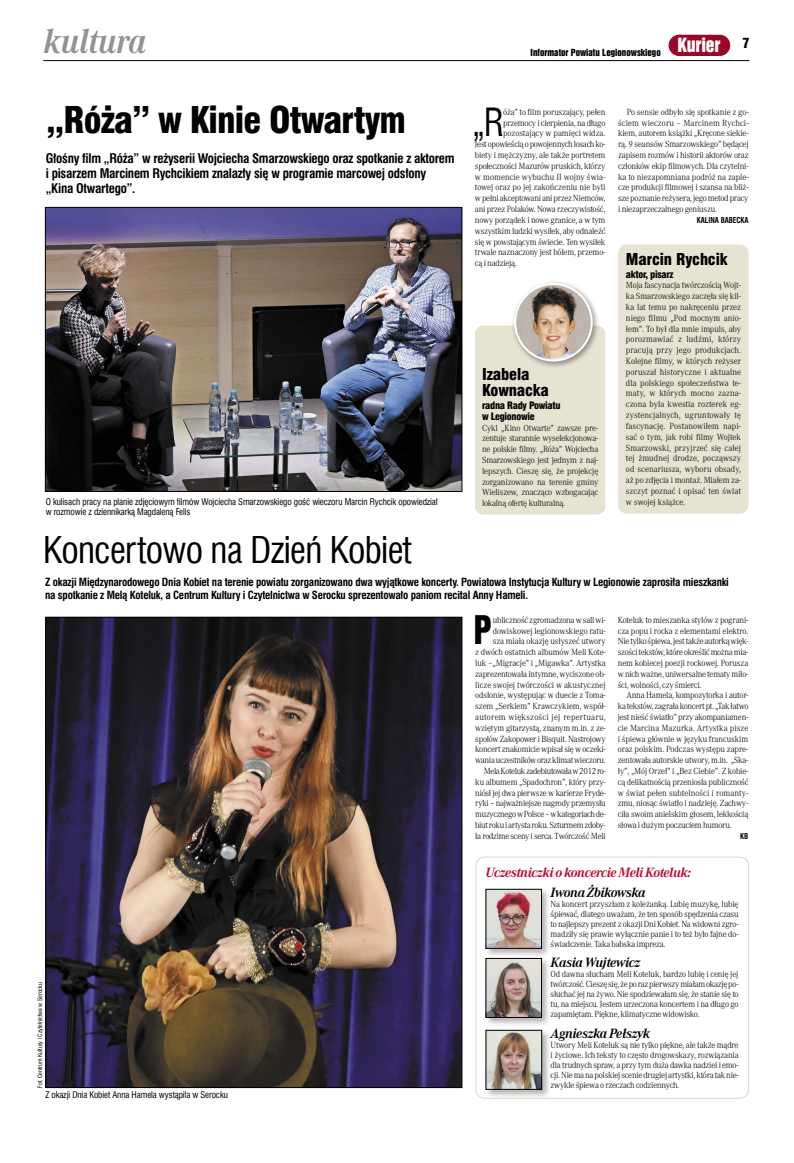
<style>
.page{position:relative;width:794px;height:1163px;background:#fff}
.page>*{position:absolute;margin:0;border:0;box-sizing:border-box;transform-origin:0 0}
.t1{font:37.9px "Swis 721 Cn EU";color:#000;scale:.9 1}
.t2{font:36.2px "Swis 921 EU";color:#000;scale:.9 1}
.t3{font:36px "Swis 721 Cn EU";letter-spacing:-.02em;color:#000}
.t4{font:36px "Swis 721 Blk Cn EU";letter-spacing:-.025em;color:#000}
.t5{font:italic 700 36px "Corporate A";letter-spacing:-.02em;color:#939393;scale:.9 1}
.t6{font:16px/16px "Swis 721 Blk Cn EU";letter-spacing:-.01em;color:#000}
.t7{font:italic 700 14px "Corporate A";letter-spacing:-.025em;color:#000;scale:.96 1}
.t8{font:italic 700 14px "Corporate A";letter-spacing:-.025em;color:#be0027;scale:.96 1}
.t9{font:700 13px/15px "Swis 721 Cn EU";letter-spacing:-.02em;color:#000}
.t10{font:13px "Swis 921 EU";color:#000}
.t11{font:700 11px/13px "Swis 721 Cn EU";letter-spacing:-.02em;color:#000}
.t12{font:10px/11px "Swis 721 Blk Cn EU";letter-spacing:-.03em;color:#000}
.t13{font:300 9.2px/10.8px "Corporate A";letter-spacing:-.025em;color:#000;text-align:justify;scale:.96 1}
.t14{font:300 9.2px "Corporate A";color:#000;scale:.96 1}
.t15{font:300 9.2px "Corporate A";letter-spacing:.005em;color:#000;scale:.96 1}
.t16{font:300 9.2px "Corporate A";letter-spacing:-.005em;color:#000;scale:.96 1}
.t17{font:9px/10px "Swis 721 Cn EU";letter-spacing:-.01em;color:#000}
.t18{font:9px "Swis 921 EU";color:#000}
.t19{font:700 8px "Swis 721 Cn EU";letter-spacing:-.01em;color:#000;scale:.94 1}
.t20{font:6px "Swis 721 Cn EU";color:#000}
</style>
<div class="page">
<hr style="left:43px;top:60px;width:706px;height:1px;background:#000">
<div style="left:670px;top:35px;width:57px;height:21px;background:#9b0625;border-radius:11px"></div>
<div style="left:668px;top:35px;width:22px;height:21px;background:#9b0625;border-radius:50%"></div>
<div style="left:709px;top:35px;width:21px;height:21px;background:#9b0625;border-radius:50%"></div>
<img style="left:48px;top:619px;width:412px;height:466px">
<div style="left:475px;top:856px;width:274px;height:242px;border:1px solid #dcd8c2;border-radius:9px"></div>
<div style="left:484px;top:887px;width:67px;height:70px;background:#000;opacity:.3"></div>
<img style="left:488px;top:890px;width:52px;height:56px">
<div style="left:486px;top:888px;width:56px;height:60px;border:1px solid #000"></div>
<div style="left:484px;top:956px;width:67px;height:70px;background:#000;opacity:.3"></div>
<img style="left:488px;top:960px;width:52px;height:55px">
<div style="left:486px;top:958px;width:56px;height:59px;border:1px solid #000"></div>
<div style="left:484px;top:1028px;width:67px;height:70px;background:#000;opacity:.3"></div>
<img style="left:488px;top:1031px;width:52px;height:56px">
<div style="left:486px;top:1029px;width:56px;height:60px;border:1px solid #000"></div>
<img style="left:47px;top:209px;width:413px;height:280px">
<div style="left:45px;top:207px;width:417px;height:284px;border:1px solid #000"></div>
<div style="left:618px;top:244px;width:130px;height:269px;background:#e7e3d3;border-radius:9px"></div>
<div style="left:475px;top:325px;width:130px;height:189px;background:#e7e3d3;border-radius:9px"></div>
<div style="left:511px;top:279px;width:89px;height:90px;background:#000;opacity:.4"></div>
<img style="left:515px;top:284px;width:77px;height:76px;border-radius:38px">
<div style="left:514px;top:283px;width:79px;height:78px;border:2px solid #fff;border-radius:50%"></div>
<h3 class="t5" style="left:43px;top:20px;width:116px">kultura</h3>
<p class="t18" style="left:530px;top:47px;width:191px">Informator Powiatu Legionowskiego <sup>Kurier</sup></p>
<h3 class="t10" style="left:743px;top:34px;width:8px">7</h3>
<h3 class="t4" style="left:46px;top:98px;width:361px">„Róża” w Kinie Otwartym</h3>
<h3 class="t9" style="left:46px;top:151px;width:410px">Głośny film „Róża” w reżyserii Wojciecha Smarzowskiego oraz spotkanie z aktorem i pisarzem Marcinem Rychcikiem znalazły się w programie marcowej odsłony „Kina Otwartego”.</h3>
<p class="t17" style="left:46px;top:496px;width:393px">O kulisach pracy na planie zdjęciowym filmów Wojciecha Smarzowskiego gość wieczoru Marcin Rychcik opowiedział w rozmowie z dziennikarką Magdaleną Felis</p>
<h3 class="t3" style="left:43px;top:526px;width:370px">Koncertowo na Dzień Kobiet</h3>
<h1 class="t1" style="left:472px;top:98px;width:37px">„R</h1>
<p class="t13" style="left:503px;top:107px;width:108px">óża” to film poruszający, pełen</p>
<p class="t13" style="left:503px;top:117px;width:108px">przemocy i cierpienia, na długo</p>
<p class="t16" style="left:503px;top:128px;width:108px">pozostający w pamięci widza.</p>
<p class="t13" style="left:475px;top:139px;width:137px">Jest opowieścią o powojennych losach ko-</p>
<p class="t13" style="left:475px;top:150px;width:137px">biety i mężczyzny, ale także portretem</p>
<p class="t13" style="left:475px;top:161px;width:137px">społeczności Mazurów pruskich, którzy</p>
<p class="t15" style="left:475px;top:171px;width:137px">w momencie wybuchu II wojny świa-</p>
<p class="t14" style="left:475px;top:182px;width:137px">towej oraz po jej zakończeniu nie byli</p>
<p class="t13" style="left:475px;top:193px;width:137px">w pełni akceptowani ani przez Niemców,</p>
<p class="t13" style="left:475px;top:204px;width:137px">ani przez Polaków. Nowa rzeczywistość,</p>
<p class="t13" style="left:475px;top:215px;width:137px">nowy porządek i nowe granice, a w tym</p>
<p class="t13" style="left:475px;top:225px;width:137px">wszystkim ludzki wysiłek, aby odnaleźć</p>
<p class="t13" style="left:475px;top:236px;width:137px">się w powstającym świecie. Ten wysiłek</p>
<p class="t13" style="left:475px;top:247px;width:137px">trwale naznaczony jest bólem, przemo-</p>
<p class="t13" style="left:475px;top:258px;width:45px">cą i nadzieją.</p>
<h3 class="t6" style="left:482px;top:367px;width:68px">Izabela<br>Kownacka</h3>
<p class="t12" style="left:482px;top:400px;width:80px">radna Rady Powiatu w Legionowie</p>
<p class="t13" style="left:482px;top:422px;width:122px">Cykl „Kino Otwarte” zawsze pre&shy;zentuje starannie wyselekcjonowa&shy;ne polskie filmy. „Róża” Wojciecha Smarzowskiego jest jednym z naj&shy;lepszych. Cieszę się, że projekcję zorganizowano na terenie gminy Wieliszew, znacząco wzbogacając lokalną ofertę kulturalną.</p>
<p class="t13" style="left:618px;top:107px;width:137px;text-indent:9px">Po sensie odbyło się spotkanie z go&shy;ściem wieczoru – Marcinem Rychci&shy;kiem, autorem książki „Kręcone siekie&shy;rą. 9 seansów Smarzowskiego” będącej zapisem rozmów i historii aktorów oraz członków ekip filmowych. Dla czytelni&shy;ka to niezapomniana podróż na zaple&shy;cze produkcji filmowej i szansa na bliż&shy;sze poznanie reżysera, jego metod pracy i niezaprzeczalnego geniuszu.</p>
<p class="t19" style="left:697px;top:215px;width:57px">KALINA BABECKA</p>
<h3 class="t6" style="left:626px;top:252px;width:103px">Marcin Rychcik</h3>
<p class="t12" style="left:626px;top:269px;width:49px">aktor, pisarz</p>
<p class="t13" style="left:626px;top:280px;width:121px">Moja fascynacja twórczością Wojt&shy;ka Smarzowskiego zaczęła się kil&shy;ka lat temu po nakręceniu przez niego filmu „Pod mocnym anio&shy;łem”. To był dla mnie impuls, aby porozmawiać z ludźmi, którzy pracują przy jego produkcjach.<br>Kolejne filmy, w których reżyser poruszał historyczne i aktualne dla polskiego społeczeństwa te&shy;maty, w których mocno zazna&shy;czona była kwestia rozterek eg&shy;zystencjalnych, ugruntowały tę fascynację. Postanowiłem napi&shy;sać o tym, jak robi filmy Wojtek Smarzowski, przyjrzeć się całej tej żmudnej drodze, począwszy od scenariusza, wyboru obsady, aż po zdjęcia i montaż. Miałem za&shy;szczyt poznać i opisać ten świat w swojej książce.</p>
<p class="t11" style="left:45px;top:576px;width:685px">Z okazji Międzynarodowego Dnia Kobiet na terenie powiatu zorganizowano dwa wyjątkowe koncerty. Powiatowa Instytucja Kultury w Legionowie zaprosiła mieszkanki na spotkanie z Melą Koteluk, a Centrum Kultury i Czytelnictwa w Serocku sprezentowało paniom recital Anny Hameli.</p>
<h2 class="t2" style="left:474px;top:606px;width:21px">P</h2>
<p class="t13" style="left:475px;top:614px;width:137px;text-align:right">ubliczność zgromadzona w sali wi&shy;dowiskowej legionowskiego ratu-<br>sza miała okazję usłyszeć utwory<br>z dwóch ostatnich albumów Meli Kote&shy;luk –„Migracje” i „Migawka”. Artystka zaprezentowała intymne, wyciszone ob&shy;licze swojej twórczości w akustycznej odsłonie, występując w duecie z Toma&shy;szem „Serkiem” Krawczykiem, współ&shy;autorem większości jej repertuaru, wziętym gitarzystą, znanym m.in. z ze&shy;społów Zakopower i Bisquit. Nastrojowy koncert znakomicie wpisał się w oczeki&shy;wania uczestników oraz klimat wieczoru.<br>Mela Koteluk zadebiutowała w 2012 ro&shy;ku albumem „Spadochron”, który przy&shy;niósł jej dwa pierwsze w karierze Fryde&shy;ryki – najważniejsze nagrody przemysłu muzycznego w Polsce – w kategoriach de&shy;biut roku i artysta roku. Szturmem zdoby&shy;ła rodzime sceny i serca. Twórczość Meli</p>
<p class="t13" style="left:618px;top:614px;width:138px">Koteluk to mieszanka stylów z pograni&shy;cza popu i rocka z elementami elektro.<br>Nie tylko śpiewa, jest także autorką więk&shy;szości tekstów, które określić można mia&shy;nem kobiecej poezji rockowej. Porusza w nich ważne, uniwersalne tematy miło&shy;ści, wolności, czy śmierci.</p>
<p class="t13" style="left:618px;top:690px;width:137px;text-indent:9px">Anna Hamela, kompozytorka i autor&shy;ka tekstów, zagrała koncert pt. „Tak łatwo jest nieść światło” przy akompaniamen&shy;cie Marcina Mazurka. Artystka pisze i śpiewa głównie w języku francuskim oraz polskim. Podczas występu zapre&shy;zentowała autorskie utwory, m.in. „Ska&shy;ły”, „Mój Orzeł” i „Bez Ciebie”. Z kobie&shy;cą delikatnością przeniosła publiczność w świat pełen subtelności i romanty&shy;zmu, niosąc światło i nadzieję. Zachwy&shy;ciła swoim anielskim głosem, lekkością słowa i dużym poczuciem humoru.</p>
<p class="t19" style="left:740px;top:831px;width:10px">KB</p>
<p class="t20" style="left:36px;top:1087px;width:107px;rotate:-90deg">Fot. Centrum Kultury i Czytelnictwa w Serocku</p>
<p class="t17" style="left:45px;top:1089px;width:184px">Z okazji Dnia Kobiet Anna Hamela wystąpiła w Serocku</p>
<h3 class="t8" style="left:485px;top:864px;width:215px">Uczestniczki o koncercie Meli Koteluk:</h3>
<h3 class="t7" style="left:550px;top:884px;width:100px">Iwona Żbikowska</h3>
<p class="t13" style="left:550px;top:899px;width:197px;line-height:10px">Na koncert przyszłam z koleżanką. Lubię muzykę, lubię śpiewać, dlatego uważam, że ten sposób spędzenia czasu to najlepszy prezent z okazji Dni Kobiet. Na widowni zgro&shy;madziły się prawie wyłącznie panie i to też było fajne do&shy;świadczenie. Taka babska impreza.</p>
<h3 class="t7" style="left:550px;top:954px;width:95px">Kasia Wujtewicz</h3>
<p class="t13" style="left:550px;top:969px;width:197px;line-height:10px">Od dawna słucham Meli Koteluk, bardzo lubię i cenię jej twórczość. Cieszę się, że po raz pierwszy miałam okazję po&shy;słuchać jej na żywo. Nie spodziewałam się, że stanie się to tu, na miejscu. Jestem urzeczona koncertem i na długo go zapamiętam. Piękne, klimatyczne widowisko.</p>
<h3 class="t7" style="left:550px;top:1024px;width:105px">Agnieszka Pełszyk</h3>
<p class="t13" style="left:550px;top:1039px;width:197px;line-height:10px">Utwory Meli Koteluk są nie tylko piękne, ale także mądre i życiowe. Ich teksty to często drogowskazy, rozwiązania dla trudnych spraw, a przy tym duża dawka nadziei i emo&shy;cji. Nie ma na polskiej scenie drugiej artystki, która tak nie&shy;zwykle śpiewa o rzeczach codziennych.</p>
</div>
